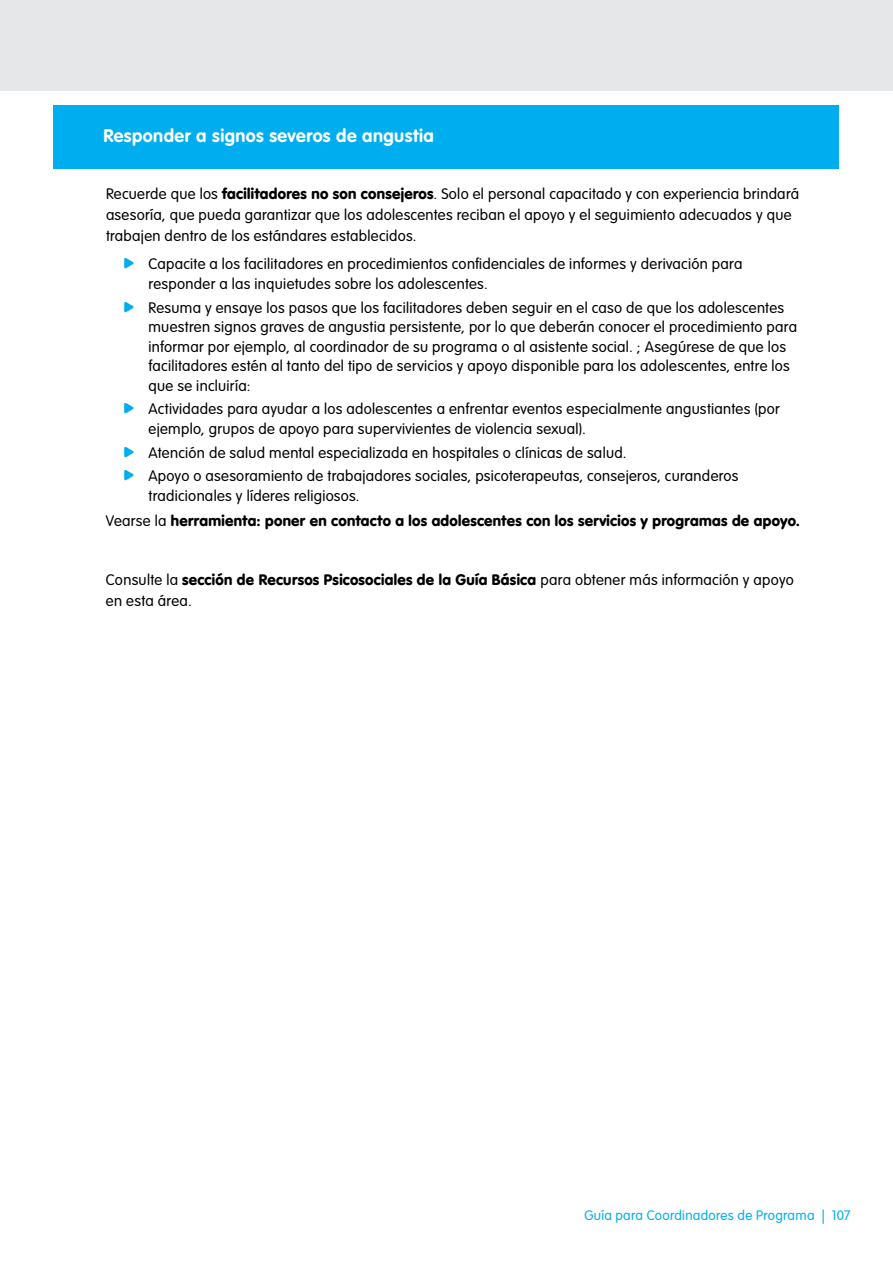
<style>
.page{position:relative;width:893px;height:1263px;background:#fff}
.page>*{position:absolute;margin:0;border:0;box-sizing:border-box;transform-origin:0 0}
.t1{font:700 18px "VAG Rounded Std";letter-spacing:.025em;color:#fff}
.t2{font:300 15px/19.5px "VAG Rounded Std";letter-spacing:.02em;color:#000}
.t3{font:900 15px "VAG Rounded Std";letter-spacing:.02em;color:#000}
.t4{font:300 13.5px "VAG Rounded Std";letter-spacing:.02em;color:#00aeef}
.s1{font-weight:900}
.s2{color:#00aeef}
.s3{font-weight:300}
</style>
<div class="page">
<div style="left:0;top:0;width:893px;height:91px;background:#e6e7e8"></div>
<div style="left:54px;top:106px;width:785px;height:63px;background:#00aeef"></div>
<p class="t1" style="left:103px;top:125px;width:332px">Responder a signos severos de angustia</p>
<p class="t2" style="left:106px;top:184px;width:695px;line-height:21px">Recuerde que los <span class="s1">facilitadores no son consejeros</span>. Solo el personal capacitado y con experiencia brindará asesoría, que pueda garantizar que los adolescentes reciban el apoyo y el seguimiento adecuados y que trabajen dentro de los estándares establecidos.</p>
<p class="t2" style="left:149px;top:255px;width:595px;text-indent:-26px"><span class="s2">•</span> Capacite a los facilitadores en procedimientos confidenciales de informes y derivación para responder a las inquietudes sobre los adolescentes.</p>
<p class="t2" style="left:149px;top:298px;width:650px;text-indent:-26px"><span class="s2">•</span> Resuma y ensaye los pasos que los facilitadores deben seguir en el caso de que los adolescentes muestren signos graves de angustia persistente, por lo que deberán conocer el procedimiento para informar por ejemplo, al coordinador de su programa o al asistente social. ; Asegúrese de que los facilitadores estén al tanto del tipo de servicios y apoyo disponible para los adolescentes, entre los que se incluiría:</p>
<p class="t2" style="left:149px;top:400px;width:633px;text-indent:-26px"><span class="s2">•</span> Actividades para ayudar a los adolescentes a enfrentar eventos especialmente angustiantes (por ejemplo, grupos de apoyo para supervivientes de violencia sexual).</p>
<p class="t2" style="left:123px;top:443px;width:505px"><span class="s2">•</span> Atención de salud mental especializada en hospitales o clínicas de salud.</p>
<p class="t2" style="left:149px;top:467px;width:591px;text-indent:-26px"><span class="s2">•</span> Apoyo o asesoramiento de trabajadores sociales, psicoterapeutas, consejeros, curanderos tradicionales y líderes religiosos.</p>
<p class="t3" style="left:106px;top:512px;width:696px"><span class="s3">Vearse la</span> herramienta: poner en contacto a los adolescentes con los servicios y programas de apoyo.</p>
<p class="t2" style="left:106px;top:570px;width:689px;line-height:21px">Consulte la <span class="s1">sección de Recursos Psicosociales de la Guía Básica</span> para obtener más información y apoyo en esta área.</p>
<p class="t4" style="left:584px;top:1208px;width:268px">Guía para Coordinadores de Programa | 107</p>
</div>
